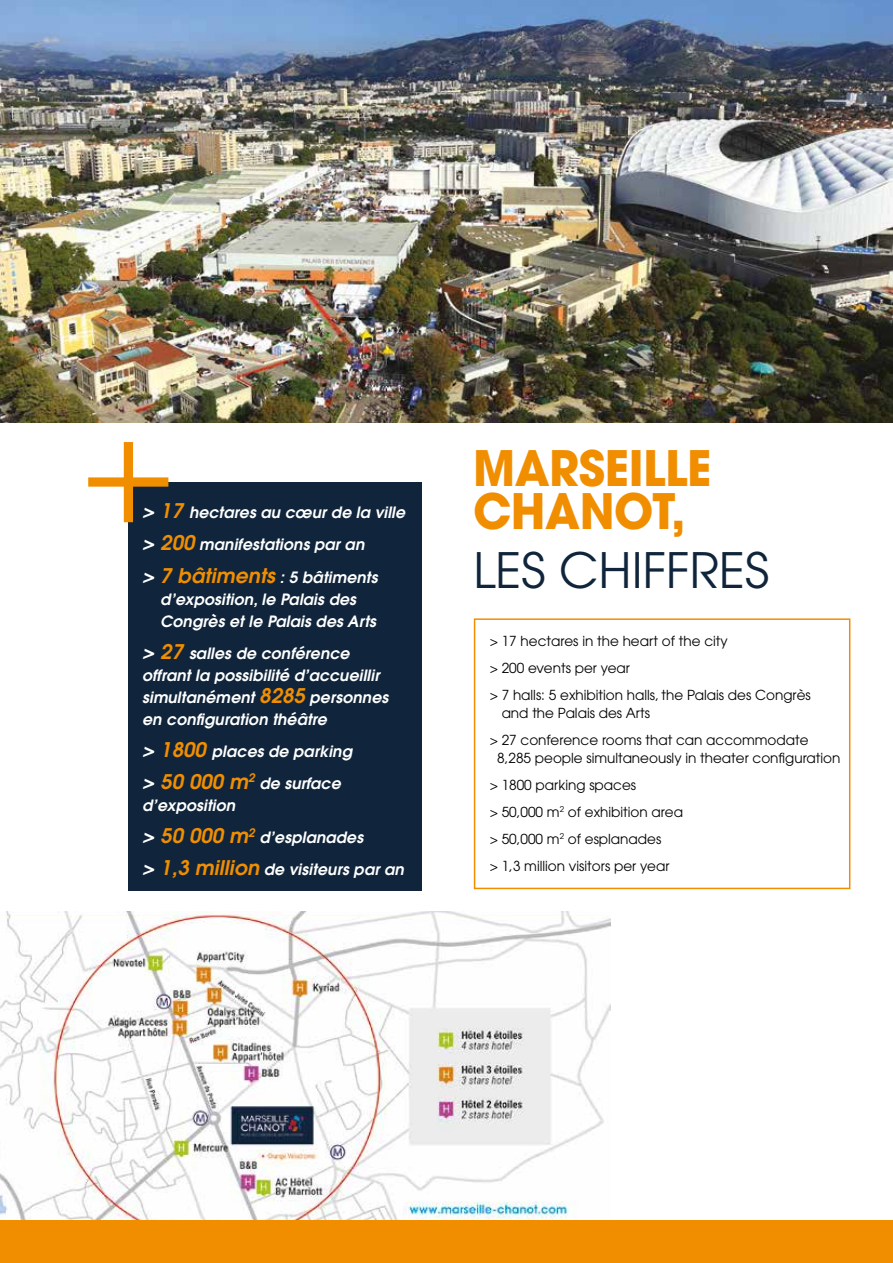
<style>
.page{position:relative;width:893px;height:1263px;background:#fff}
.page>*{position:absolute;margin:0;border:0;box-sizing:border-box;transform-origin:0 0}
.t1{font:700 48.6px/42.9px "Avant Garde";letter-spacing:-.01em;color:#f18e00;scale:.95 1}
.t2{font:48.6px "Avant Garde";color:#10253b}
.t3{font:italic 600 15.45px/32.2px "Avant Garde";letter-spacing:.01em;color:#fff}
.t4{font:13.8px/27px "Avant Garde";color:#000}
.s1{font-size:20.1px}
.s2{font-size:20.1px;color:#f18e00}
</style>
<div class="page">
<img style="left:0;top:0;width:893px;height:422px">
<img style="left:0;top:911px;width:610px;height:309px">
<div style="left:0;top:1220px;width:893px;height:43px;background:#f18e00"></div>
<div style="left:128px;top:482px;width:294px;height:408px;background:#10253b"></div>
<svg style="left:88px;top:442px;width:80px;height:80px"></svg>
<div style="left:474px;top:618px;width:376px;height:271px;border:2px solid #f18e00"></div>
<p class="t3" style="left:142px;top:496px;width:264px"><span class="s1">&gt;</span> <span class="s2">17</span> hectares au cœur de la ville <span class="s1">&gt;</span> <span class="s2">200</span> manifestations par an<br><span class="s1">&gt;</span> <span class="s2">7 bâtiments</span> : 5 bâtiments</p>
<p class="t3" style="left:160px;top:588px;width:217px;line-height:21.9px">d’exposition, le Palais des<br>Congrès et le Palais des Arts</p>
<p class="t3" style="left:142px;top:642px;width:248px;line-height:21.9px"><span class="s1">&gt;</span> <span class="s2">27</span> salles de conférence offrant la possibilité d’accueillir simultanément <span class="s2">8285</span> personnes en configuration théâtre</p>
<p class="t3" style="left:142px;top:735px;width:211px"><span class="s1">&gt;</span> <span class="s2">1800</span> places de parking <span class="s1">&gt;</span> <span class="s2">50 000 m</span><sup>2</sup> de surface</p>
<p class="t3" style="left:142px;top:789px;width:263px">d’exposition<br><span class="s1">&gt;</span> <span class="s2">50 000 m</span><sup>2</sup> d’esplanades<br><span class="s1">&gt;</span> <span class="s2">1,3 million</span> de visiteurs par an</p>
<h1 class="t1" style="left:473px;top:446px;width:252px">MARSEILLE<br>CHANOT,</h1>
<h1 class="t2" style="left:473px;top:541px;width:298px">LES CHIFFRES</h1>
<p class="t4" style="left:490px;top:627px;width:323px">&gt; 17 hectares in the heart of the city<br>&gt; 200 events per year<br>&gt; 7 halls: 5 exhibition halls, the Palais des Congrès</p>
<p class="t4" style="left:490px;top:699px;width:320px;text-indent:12px">and the Palais des Arts<br>&gt; 27 conference rooms that can accommodate</p>
<p class="t4" style="left:490px;top:744px;width:352px;text-indent:8px">8,285 people simultaneously in theater configuration &gt; 1800 parking spaces<br>&gt; 50,000 m<sup>2</sup> of exhibition area<br>&gt; 50,000 m<sup>2</sup> of esplanades<br>&gt; 1,3 million visitors per year</p>
</div>
